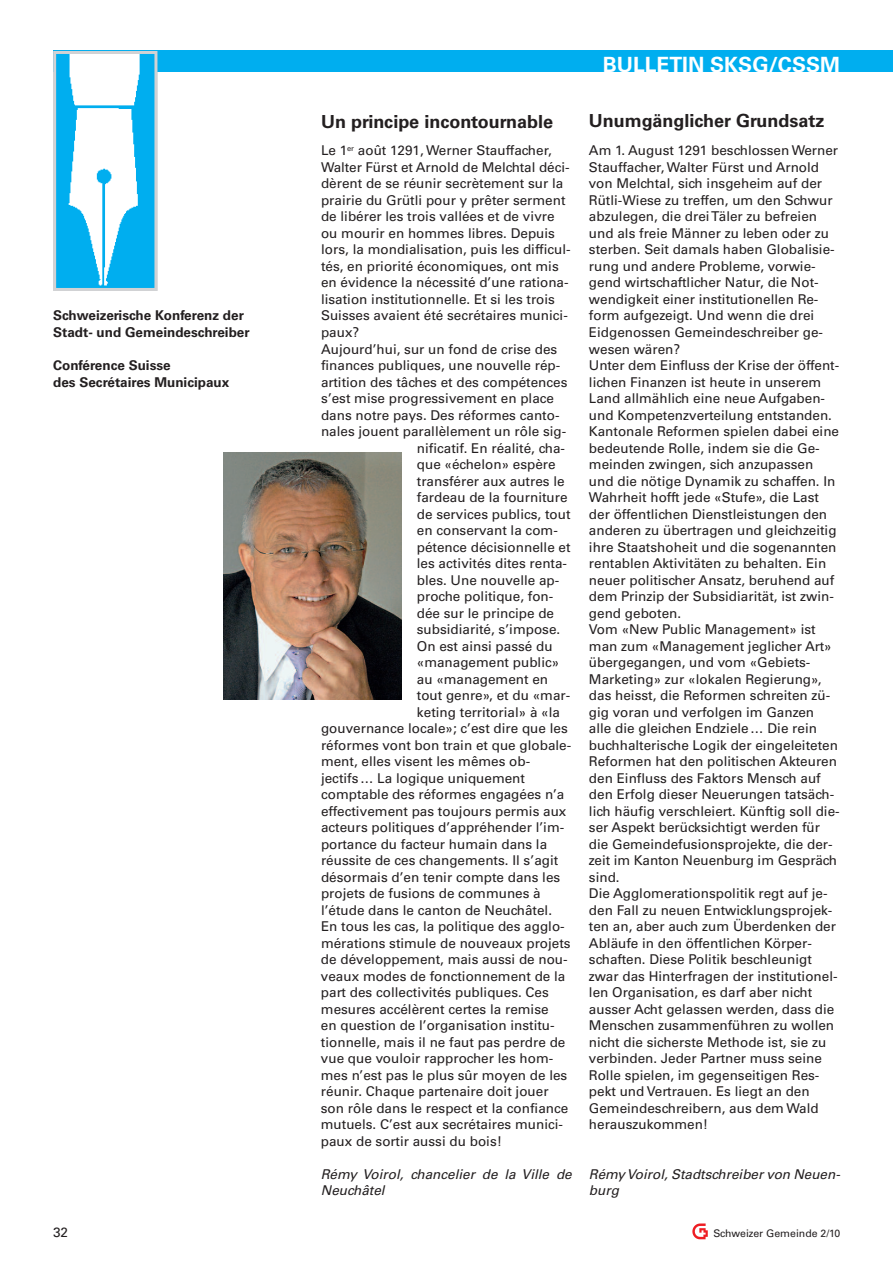
<style>
.page{position:relative;width:893px;height:1263px;background:#fff}
.page>*{position:absolute;margin:0;border:0;box-sizing:border-box;transform-origin:0 0}
.t1{font:700 21px "Univers LT Std";color:#fff}
.t2{font:700 18px "Univers LT Std";color:#231f20}
.t3{font:13.5px/16.5px "Univers LT Std";color:#231f20}
.t4{font:700 13.5px/16.5px "Univers LT Std";color:#231f20}
.t5{font:italic 13.5px/16.5px "Univers LT Std";color:#231f20}
.t6{font:10.5px "Univers LT Std";color:#231f20}
</style>
<div class="page">
<img style="left:692px;top:1224px;width:16px;height:16px">
<img style="left:223px;top:452px;width:179px;height:248px">
<div style="left:53px;top:51px;width:840px;height:21px;background:#00aeef"></div>
<svg style="left:57px;top:55px;width:96px;height:232px"></svg>
<div style="left:53px;top:51px;width:104px;height:240px;border:3px solid #d1d2d4"></div>
<p class="t4" style="left:53px;top:309px;width:198px">Schweizerische Konferenz der<br>Stadt- und Gemeindeschreiber</p>
<p class="t4" style="left:53px;top:358px;width:178px">Conférence Suisse<br>des Secrétaires Municipaux</p>
<h1 class="t1" style="left:603px;top:57px;width:238px">BULLETIN SKSG/CSSM</h1>
<h2 class="t2" style="left:321px;top:115px;width:234px">Un principe incontournable</h2>
<p class="t3" style="left:321px;top:144px;width:232px">Le 1<sup>er</sup> août 1291, Werner Stauffacher,</p>
<p class="t3" style="left:321px;top:160px;width:250px">Walter Fürst et Arnold de Melchtal déci-</p>
<p class="t3" style="left:321px;top:177px;width:244px">dèrent de se réunir secrètement sur la</p>
<p class="t3" style="left:321px;top:193px;width:246px">prairie du Grütli pour y prêter serment</p>
<p class="t3" style="left:321px;top:210px;width:235px">de libérer les trois vallées et de vivre</p>
<p class="t3" style="left:321px;top:226px;width:235px">ou mourir en hommes libres. Depuis</p>
<p class="t3" style="left:321px;top:243px;width:251px">lors, la mondialisation, puis les difficul-</p>
<p class="t3" style="left:321px;top:259px;width:239px">tés, en priorité économiques, ont mis</p>
<p class="t3" style="left:321px;top:276px;width:249px">en évidence la nécessité d’une rationa-</p>
<p class="t3" style="left:321px;top:292px;width:235px">lisation institutionnelle. Et si les trois</p>
<p class="t3" style="left:321px;top:309px;width:248px">Suisses avaient été secrétaires munici-</p>
<p class="t3" style="left:321px;top:325px;width:40px">paux?</p>
<p class="t3" style="left:321px;top:342px;width:238px">Aujourd’hui, sur un fond de crise des</p>
<p class="t3" style="left:321px;top:358px;width:241px">finances publiques, une nouvelle rép-</p>
<p class="t3" style="left:321px;top:375px;width:248px">artition des tâches et des compétences</p>
<p class="t3" style="left:321px;top:391px;width:235px">s’est mise progressivement en place</p>
<p class="t3" style="left:321px;top:408px;width:240px">dans notre pays. Des réformes canto-</p>
<p class="t3" style="left:321px;top:424px;width:247px">nales jouent parallèlement un rôle sig-</p>
<p class="t3" style="left:417px;top:441px;width:150px">nificatif. En réalité, cha-</p>
<p class="t3" style="left:417px;top:457px;width:140px">que «échelon» espère</p>
<p class="t3" style="left:417px;top:474px;width:149px">transférer aux autres le</p>
<p class="t3" style="left:417px;top:490px;width:152px">fardeau de la fourniture</p>
<p class="t3" style="left:417px;top:507px;width:155px">de services publics, tout</p>
<p class="t3" style="left:417px;top:523px;width:142px">en conservant la com-</p>
<p class="t3" style="left:417px;top:540px;width:155px">pétence décisionnelle et</p>
<p class="t3" style="left:417px;top:556px;width:152px">les activités dites renta-</p>
<p class="t3" style="left:417px;top:573px;width:144px">bles. Une nouvelle ap-</p>
<p class="t3" style="left:417px;top:589px;width:138px">proche politique, fon-</p>
<p class="t3" style="left:417px;top:606px;width:139px">dée sur le principe de</p>
<p class="t3" style="left:417px;top:622px;width:145px">subsidiarité, s’impose.</p>
<p class="t3" style="left:417px;top:639px;width:137px">On est ainsi passé du</p>
<p class="t3" style="left:417px;top:655px;width:144px">«management public»</p>
<p class="t3" style="left:417px;top:672px;width:133px">au «management en</p>
<p class="t3" style="left:417px;top:688px;width:155px">tout genre», et du «mar-</p>
<p class="t3" style="left:417px;top:705px;width:145px">keting territorial» à «la</p>
<p class="t3" style="left:321px;top:721px;width:248px">gouvernance locale»; c’est dire que les</p>
<p class="t3" style="left:321px;top:738px;width:252px">réformes vont bon train et que globale-</p>
<p class="t3" style="left:321px;top:754px;width:211px">ment, elles visent les mêmes ob-</p>
<p class="t3" style="left:321px;top:771px;width:205px">jectifs… La logique uniquement</p>
<p class="t3" style="left:321px;top:787px;width:245px">comptable des réformes engagées n’a</p>
<p class="t3" style="left:321px;top:804px;width:247px">effectivement pas toujours permis aux</p>
<p class="t3" style="left:321px;top:820px;width:245px">acteurs politiques d’appréhender l’im-</p>
<p class="t3" style="left:321px;top:837px;width:228px">portance du facteur humain dans la</p>
<p class="t3" style="left:321px;top:853px;width:239px">réussite de ces changements. Il s’agit</p>
<p class="t3" style="left:321px;top:870px;width:241px">désormais d’en tenir compte dans les</p>
<p class="t3" style="left:321px;top:886px;width:221px">projets de fusions de communes à</p>
<p class="t3" style="left:321px;top:903px;width:233px">l’étude dans le canton de Neuchâtel.</p>
<p class="t3" style="left:321px;top:919px;width:245px">En tous les cas, la politique des agglo-</p>
<p class="t3" style="left:321px;top:936px;width:251px">mérations stimule de nouveaux projets</p>
<p class="t3" style="left:321px;top:952px;width:248px">de développement, mais aussi de nou-</p>
<p class="t3" style="left:321px;top:969px;width:246px">veaux modes de fonctionnement de la</p>
<p class="t3" style="left:321px;top:985px;width:229px">part des collectivités publiques. Ces</p>
<p class="t3" style="left:321px;top:1002px;width:229px">mesures accélèrent certes la remise</p>
<p class="t3" style="left:321px;top:1018px;width:235px">en question de l’organisation institu-</p>
<p class="t3" style="left:321px;top:1035px;width:246px">tionnelle, mais il ne faut pas perdre de</p>
<p class="t3" style="left:321px;top:1051px;width:234px">vue que vouloir rapprocher les hom-</p>
<p class="t3" style="left:321px;top:1068px;width:248px">mes n’est pas le plus sûr moyen de les</p>
<p class="t3" style="left:321px;top:1084px;width:229px">réunir. Chaque partenaire doit jouer</p>
<p class="t3" style="left:321px;top:1101px;width:249px">son rôle dans le respect et la confiance</p>
<p class="t3" style="left:321px;top:1117px;width:244px">mutuels. C’est aux secrétaires munici-</p>
<p class="t3" style="left:321px;top:1134px;width:183px">paux de sortir aussi du bois!</p>
<p class="t5" style="left:321px;top:1167px;width:252px">Rémy Voirol, chancelier de la Ville de<br>Neuchâtel</p>
<h2 class="t2" style="left:589px;top:115px;width:237px">Unumgänglicher Grundsatz</h2>
<p class="t3" style="left:589px;top:144px;width:252px">Am 1. August 1291 beschlossen Werner Stauffacher, Walter Fürst und Arnold von Melchtal, sich insgeheim auf der Rütli-Wiese zu treffen, um den Schwur abzulegen, die dreiTäler zu befreien und als freie Männer zu leben oder zu sterben. Seit damals haben Globalisie&shy;rung und andere Probleme, vorwie&shy;gend wirtschaftlicher Natur, die Not&shy;wendigkeit einer institutionellen Re&shy;form aufgezeigt. Und wenn die drei Eidgenossen Gemeindeschreiber ge&shy;wesen wären?<br>Unter dem Einfluss der Krise der öffent&shy;lichen Finanzen ist heute in unserem Land allmählich eine neue Aufgaben&shy;und Kompetenzverteilung entstanden.<br>Kantonale Reformen spielen dabei eine bedeutende Rolle, indem sie die Ge&shy;meinden zwingen, sich anzupassen und die nötige Dynamik zu schaffen. In Wahrheit hofft jede «Stufe», die Last der öffentlichen Dienstleistungen den anderen zu übertragen und gleichzeitig ihre Staatshoheit und die sogenannten rentablen Aktivitäten zu behalten. Ein neuer politischer Ansatz, beruhend auf dem Prinzip der Subsidiarität, ist zwin&shy;gend geboten.<br>Vom «New Public Management» ist man zum «Management jeglicher Art» übergegangen, und vom «Gebiets-Marketing» zur «lokalen Regierung», das heisst, die Reformen schreiten zü&shy;gig voran und verfolgen im Ganzen alle die gleichen Endziele… Die rein buchhalterische Logik der eingeleiteten Reformen hat den politischen Akteuren den Einfluss des Faktors Mensch auf den Erfolg dieser Neuerungen tatsäch&shy;lich häufig verschleiert. Künftig soll die&shy;ser Aspekt berücksichtigt werden für die Gemeindefusionsprojekte, die der&shy;zeit im Kanton Neuenburg im Gespräch sind.<br>Die Agglomerationspolitik regt auf je&shy;den Fall zu neuen Entwicklungsprojek&shy;ten an, aber auch zum Überdenken der Abläufe in den öffentlichen Körper&shy;schaften. Diese Politik beschleunigt zwar das Hinterfragen der institutionel&shy;len Organisation, es darf aber nicht ausser Acht gelassen werden, dass die Menschen zusammenführen zu wollen nicht die sicherste Methode ist, sie zu verbinden. Jeder Partner muss seine Rolle spielen, im gegenseitigen Res&shy;pekt und Vertrauen. Es liegt an den Gemeindeschreibern, aus dem Wald herauszukommen!</p>
<p class="t5" style="left:589px;top:1167px;width:252px">RémyVoirol, Stadtschreiber von Neuen&shy;burg</p>
<p class="t3" style="left:53px;top:1225px;width:17px">32</p>
<p class="t6" style="left:713px;top:1230px;width:128px">Schweizer Gemeinde 2/10</p>
</div>
